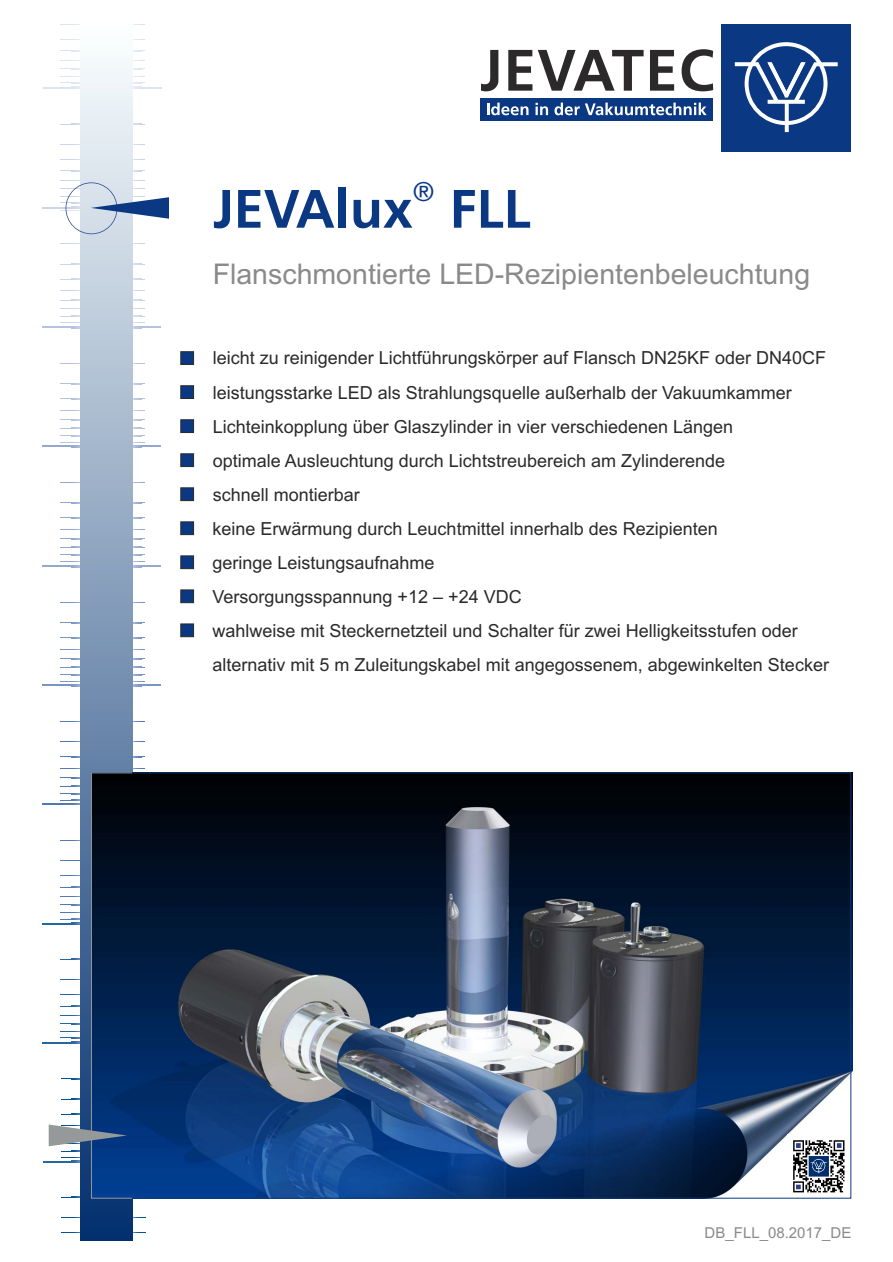
<style>
.page{position:relative;width:893px;height:1262px;background:#fff}
.page>*{position:absolute;margin:0;border:0;box-sizing:border-box;transform-origin:0 0}
.t1{font:700 54px "Frutiger LT Pro";color:#0a3882}
.t2{font:28.5px "Arial";color:#8a8a8a}
.t3{font:300 27px "Frutiger LT Pro";color:#0a3882}
.t4{font:18px/34px "Arial";color:#2b2929}
.t5{font:15px "Arial";color:#8a8a8a}
</style>
<div class="page">
<div style="left:721px;top:24px;width:129px;height:128px;background:#0a3882"></div>
<div style="left:744px;top:42px;width:83px;height:83px;border:4px solid #fff;border-radius:50%"></div>
<svg style="left:784px;top:107px;width:4px;height:25px"></svg>
<svg style="left:734px;top:62px;width:17px;height:4px"></svg>
<svg style="left:821px;top:62px;width:16px;height:4px"></svg>
<svg style="left:751px;top:58px;width:70px;height:49px"></svg>
<svg style="left:481px;top:50px;width:17px;height:41px"></svg>
<svg style="left:508px;top:50px;width:135px;height:41px"></svg>
<svg style="left:650px;top:50px;width:24px;height:41px"></svg>
<svg style="left:681px;top:49px;width:32px;height:42px"></svg>
<div style="left:480px;top:98px;width:233px;height:23px;background:#0a3882"></div>
<svg style="left:487px;top:103px;width:41px;height:12px"></svg>
<svg style="left:535px;top:103px;width:13px;height:12px"></svg>
<svg style="left:554px;top:103px;width:25px;height:12px"></svg>
<svg style="left:585px;top:103px;width:121px;height:12px"></svg>
<hr style="left:60px;top:124px;width:84px;height:1px;background:#ccd4e8">
<hr style="left:60px;top:144px;width:84px;height:1px;background:#ccd4e8">
<hr style="left:60px;top:159px;width:84px;height:1px;background:#ccd4e8">
<hr style="left:60px;top:171px;width:84px;height:1px;background:#ccd4e8">
<hr style="left:60px;top:180px;width:84px;height:1px;background:#ccd4e8">
<hr style="left:60px;top:188px;width:84px;height:1px;background:#ccd4e8">
<hr style="left:60px;top:196px;width:84px;height:1px;background:#ccd4e8">
<hr style="left:60px;top:202px;width:84px;height:1px;background:#ccd4e8">
<hr style="left:43px;top:207px;width:118px;height:1px;background:#ccd4e8">
<hr style="left:60px;top:243px;width:84px;height:1px;background:#ccd4e8">
<hr style="left:60px;top:264px;width:84px;height:1px;background:#ccd4e8">
<hr style="left:60px;top:279px;width:84px;height:1px;background:#ccd4e8">
<hr style="left:60px;top:290px;width:84px;height:1px;background:#ccd4e8">
<hr style="left:60px;top:300px;width:84px;height:1px;background:#ccd4e8">
<hr style="left:60px;top:308px;width:84px;height:1px;background:#ccd4e8">
<hr style="left:60px;top:316px;width:84px;height:1px;background:#ccd4e8">
<hr style="left:60px;top:322px;width:84px;height:1px;background:#ccd4e8">
<hr style="left:43px;top:326px;width:118px;height:2px;background:#b5c2de">
<hr style="left:60px;top:363px;width:84px;height:1px;background:#b5c2de">
<hr style="left:60px;top:383px;width:84px;height:1px;background:#b5c2de">
<hr style="left:60px;top:398px;width:84px;height:1px;background:#b5c2de">
<hr style="left:60px;top:410px;width:84px;height:1px;background:#b5c2de">
<hr style="left:60px;top:419px;width:84px;height:1px;background:#b5c2de">
<hr style="left:60px;top:428px;width:84px;height:1px;background:#b5c2de">
<hr style="left:60px;top:435px;width:84px;height:1px;background:#b5c2de">
<hr style="left:60px;top:442px;width:84px;height:1px;background:#b5c2de">
<hr style="left:43px;top:445px;width:118px;height:2px;background:#94a8cf">
<hr style="left:60px;top:482px;width:84px;height:1px;background:#94a8cf">
<hr style="left:60px;top:502px;width:84px;height:1px;background:#94a8cf">
<hr style="left:60px;top:517px;width:84px;height:1px;background:#94a8cf">
<hr style="left:60px;top:529px;width:84px;height:1px;background:#94a8cf">
<hr style="left:60px;top:538px;width:84px;height:1px;background:#94a8cf">
<hr style="left:60px;top:547px;width:84px;height:1px;background:#94a8cf">
<hr style="left:60px;top:554px;width:84px;height:1px;background:#94a8cf">
<hr style="left:60px;top:561px;width:84px;height:1px;background:#94a8cf">
<hr style="left:43px;top:565px;width:118px;height:2px;background:#94a8cf">
<hr style="left:60px;top:602px;width:84px;height:1px;background:#7896c4">
<hr style="left:60px;top:622px;width:84px;height:1px;background:#7896c4">
<hr style="left:60px;top:637px;width:84px;height:1px;background:#7896c4">
<hr style="left:60px;top:649px;width:84px;height:1px;background:#7896c4">
<hr style="left:60px;top:658px;width:84px;height:1px;background:#7896c4">
<hr style="left:60px;top:667px;width:84px;height:1px;background:#7896c4">
<hr style="left:60px;top:674px;width:84px;height:1px;background:#7896c4">
<hr style="left:60px;top:681px;width:84px;height:1px;background:#7896c4">
<hr style="left:43px;top:684px;width:118px;height:2px;background:#7896c4">
<hr style="left:60px;top:721px;width:84px;height:1px;background:#527ab0">
<hr style="left:60px;top:741px;width:84px;height:1px;background:#527ab0">
<hr style="left:60px;top:756px;width:84px;height:1px;background:#527ab0">
<hr style="left:60px;top:768px;width:84px;height:1px;background:#527ab0">
<hr style="left:60px;top:777px;width:84px;height:1px;background:#527ab0">
<hr style="left:60px;top:786px;width:84px;height:1px;background:#527ab0">
<hr style="left:60px;top:793px;width:84px;height:1px;background:#527ab0">
<hr style="left:60px;top:800px;width:84px;height:1px;background:#527ab0">
<hr style="left:43px;top:803px;width:118px;height:2px;background:#527ab0">
<hr style="left:60px;top:840px;width:84px;height:1px;background:#527ab0">
<hr style="left:60px;top:860px;width:84px;height:1px;background:#527ab0">
<hr style="left:60px;top:875px;width:84px;height:1px;background:#527ab0">
<hr style="left:60px;top:887px;width:84px;height:1px;background:#527ab0">
<hr style="left:60px;top:896px;width:84px;height:1px;background:#527ab0">
<hr style="left:60px;top:904px;width:84px;height:1px;background:#527ab0">
<hr style="left:60px;top:912px;width:84px;height:1px;background:#527ab0">
<hr style="left:60px;top:918px;width:84px;height:1px;background:#527ab0">
<hr style="left:43px;top:922px;width:118px;height:2px;background:#2666a1">
<hr style="left:60px;top:959px;width:84px;height:1px;background:#2666a1">
<hr style="left:60px;top:979px;width:84px;height:1px;background:#2666a1">
<hr style="left:60px;top:994px;width:84px;height:1px;background:#2666a1">
<hr style="left:60px;top:1005px;width:84px;height:1px;background:#2666a1">
<hr style="left:60px;top:1015px;width:84px;height:1px;background:#2666a1">
<hr style="left:60px;top:1023px;width:84px;height:1px;background:#2666a1">
<hr style="left:60px;top:1031px;width:84px;height:1px;background:#2666a1">
<hr style="left:60px;top:1037px;width:84px;height:1px;background:#2666a1">
<hr style="left:43px;top:1041px;width:118px;height:2px;background:#2666a1">
<hr style="left:60px;top:210px;width:85px;height:1px;background:#dee3f0">
<hr style="left:60px;top:24px;width:85px;height:1px;background:#dee3f0">
<hr style="left:60px;top:39px;width:85px;height:1px;background:#dee3f0">
<hr style="left:60px;top:51px;width:85px;height:1px;background:#dee3f0">
<hr style="left:60px;top:60px;width:85px;height:1px;background:#dee3f0">
<hr style="left:60px;top:68px;width:85px;height:1px;background:#dee3f0">
<hr style="left:60px;top:76px;width:85px;height:1px;background:#dee3f0">
<hr style="left:60px;top:83px;width:85px;height:1px;background:#dee3f0">
<hr style="left:43px;top:87px;width:118px;height:1px;background:#dee3f0">
<hr style="left:61px;top:1078px;width:84px;height:1px;background:#005494">
<hr style="left:61px;top:1098px;width:84px;height:1px;background:#005494">
<hr style="left:61px;top:1113px;width:84px;height:1px;background:#005494">
<hr style="left:61px;top:1150px;width:84px;height:1px;background:#005494">
<hr style="left:61px;top:1157px;width:84px;height:1px;background:#005494">
<hr style="left:44px;top:1160px;width:118px;height:2px;background:#2666a1">
<hr style="left:61px;top:1196px;width:84px;height:1px;background:#005494">
<hr style="left:61px;top:1217px;width:84px;height:1px;background:#005494">
<hr style="left:61px;top:1232px;width:84px;height:1px;background:#005494">
<img style="left:77px;top:326px;width:60px;height:2px">
<img style="left:76px;top:445px;width:62px;height:2px">
<img style="left:76px;top:565px;width:62px;height:2px">
<img style="left:75px;top:602px;width:64px;height:1px">
<img style="left:75px;top:622px;width:64px;height:1px">
<img style="left:75px;top:637px;width:64px;height:1px">
<img style="left:75px;top:649px;width:64px;height:1px">
<img style="left:75px;top:658px;width:64px;height:1px">
<img style="left:75px;top:667px;width:64px;height:1px">
<img style="left:75px;top:674px;width:64px;height:1px">
<img style="left:75px;top:681px;width:64px;height:1px">
<img style="left:75px;top:684px;width:64px;height:2px">
<img style="left:75px;top:721px;width:64px;height:1px">
<img style="left:75px;top:741px;width:64px;height:1px">
<img style="left:75px;top:756px;width:64px;height:1px">
<img style="left:75px;top:768px;width:64px;height:1px">
<img style="left:75px;top:803px;width:6px;height:2px">
<img style="left:71px;top:922px;width:10px;height:3px">
<img style="left:74px;top:1041px;width:7px;height:2px">
<img style="left:74px;top:1160px;width:7px;height:2px">
<img style="left:75px;top:1217px;width:64px;height:1px">
<img style="left:75px;top:1232px;width:64px;height:1px">
<div style="left:81px;top:24px;width:51px;height:1216px;background:linear-gradient(to bottom,#fbffff,#03306e)"></div>
<svg style="left:66px;top:182px;width:103px;height:52px"></svg>
<svg style="left:180px;top:453px;width:14px;height:14px"></svg>
<svg style="left:180px;top:487px;width:14px;height:14px"></svg>
<svg style="left:180px;top:623px;width:14px;height:14px"></svg>
<svg style="left:180px;top:521px;width:14px;height:14px"></svg>
<svg style="left:180px;top:555px;width:14px;height:14px"></svg>
<svg style="left:180px;top:589px;width:14px;height:14px"></svg>
<svg style="left:180px;top:385px;width:14px;height:14px"></svg>
<svg style="left:180px;top:419px;width:14px;height:14px"></svg>
<svg style="left:180px;top:351px;width:14px;height:14px"></svg>
<img style="left:93px;top:773px;width:759px;height:425px">
<img style="left:787px;top:1134px;width:62px;height:62px">
<div style="left:91px;top:772px;width:41px;height:426px;border:1px solid #969999"></div>
<svg style="left:49px;top:1124px;width:78px;height:22px"></svg>
<h3 class="t3" style="left:413px;top:180px;width:23px">®</h3>
<h1 class="t1" style="left:213px;top:187px;width:319px">JEVAlux FLL</h1>
<h2 class="t2" style="left:213px;top:263px;width:599px">Flanschmontierte LED-Rezipientenbeleuchtung</h2>
<p class="t4" style="left:213px;top:343px;width:615px">leicht zu reinigender Lichtführungskörper auf Flansch DN25KF oder DN40CF</p>
<p class="t4" style="left:213px;top:377px;width:580px">leistungsstarke LED als Strahlungsquelle außerhalb der Vakuumkammer<br>Lichteinkopplung über Glaszylinder in vier verschiedenen Längen</p>
<p class="t4" style="left:213px;top:445px;width:514px">optimale Ausleuchtung durch Lichtstreubereich am Zylinderende schnell montierbar</p>
<p class="t4" style="left:212px;top:513px;width:507px">keine Erwärmung durch Leuchtmittel innerhalb des Rezipienten geringe Leistungsaufnahme</p>
<p class="t4" style="left:212px;top:581px;width:311px">Versorgungsspannung +12 – +24 VDC</p>
<p class="t4" style="left:212px;top:615px;width:587px">wahlweise mit Steckernetzteil und Schalter für zwei Helligkeitsstufen oder</p>
<p class="t4" style="left:212px;top:649px;width:618px">alternativ mit 5 m Zuleitungskabel mit angegossenem, abgewinkelten Stecker</p>
<p class="t5" style="left:704px;top:1226px;width:148px">DB_FLL_08.2017_DE</p>
</div>
